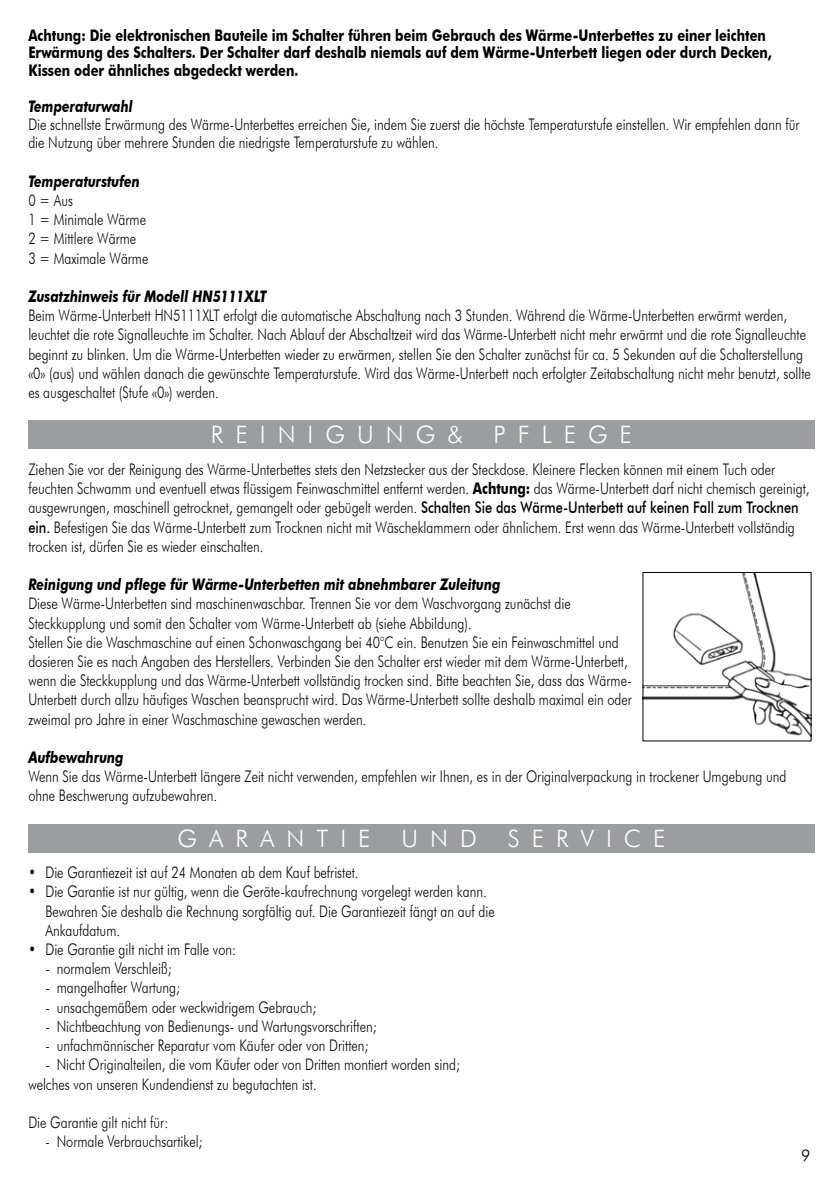
<style>
.page{position:relative;width:840px;height:1191px;background:#fff}
.page>*{position:absolute;margin:0;border:0;box-sizing:border-box;transform-origin:0 0}
.t1{font:300 24px "Futura BT";letter-spacing:.5em;color:#fff}
.t2{font:300 16px/19.2px "Futura BT";color:#000;scale:.8 1}
.t3{font:700 16px/17.6px "Futura BT";color:#000;scale:.8 1}
.t4{font:italic 700 16px "Futura BT";color:#000;scale:.8 1}
.t5{font:300 16px "Futura BT";color:#000}
.s1{font-weight:700}
.s2{font-weight:500}
</style>
<div class="page">
<div style="left:28px;top:420px;width:786px;height:28px;background:#9c9d9f"></div>
<div style="left:28px;top:824px;width:786px;height:28px;background:#9c9d9f"></div>
<img style="left:644px;top:574px;width:165px;height:162px">
<p class="t3" style="left:28px;top:26px;width:930px">Achtung: Die elektronischen Bauteile im Schalter führen beim Gebrauch des Wärme-Unterbettes zu einer leichten<br>Erwärmung des Schalters. Der Schalter darf deshalb niemals auf dem Wärme-Unterbett liegen oder durch Decken,<br>Kissen oder ähnliches abgedeckt werden.</p>
<p class="t4" style="left:28px;top:96px;width:132px">Temperaturwahl</p>
<p class="t2" style="left:28px;top:115px;width:964px;line-height:18.2px">Die schnellste Erwärmung des Wärme-Unterbettes erreichen Sie, indem Sie zuerst die höchste Temperaturstufe einstellen. Wir empfehlen dann für die Nutzung über mehrere Stunden die niedrigste Temperaturstufe zu wählen.</p>
<p class="t4" style="left:28px;top:171px;width:141px">Temperaturstufen</p>
<p class="t2" style="left:28px;top:190px;width:151px">0 = Aus<br>1 = Minimale Wärme<br>2 = Mittlere Wärme<br>3 = Maximale Wärme</p>
<p class="t4" style="left:28px;top:286px;width:299px">Zusatzhinweis für Modell HN5111XLT</p>
<p class="t2" style="left:28px;top:306px;width:979px">Beim Wärme-Unterbett HN5111XLT erfolgt die automatische Abschaltung nach 3 Stunden. Während die Wärme-Unterbetten erwärmt werden, leuchtet die rote Signalleuchte im Schalter. Nach Ablauf der Abschaltzeit wird das Wärme-Unterbett nicht mehr erwärmt und die rote Signalleuchte beginnt zu blinken. Um die Wärme-Unterbetten wieder zu erwärmen, stellen Sie den Schalter zunächst für ca. 5 Sekunden auf die Schalterstellung «0» (aus) und wählen danach die gewünschte Temperaturstufe. Wird das Wärme-Unterbett nach erfolgter Zeitabschaltung nicht mehr benutzt, sollte es ausgeschaltet (Stufe «0») werden.</p>
<h1 class="t1" style="left:211px;top:419px;width:253px">REINIGUNG&amp;</h1>
<h1 class="t1" style="left:493px;top:419px;width:140px">PFLEGE</h1>
<p class="t2" style="left:28px;top:459px;width:977px">Ziehen Sie vor der Reinigung des Wärme-Unterbettes stets den Netzstecker aus der Steckdose. Kleinere Flecken können mit einem Tuch oder feuchten Schwamm und eventuell etwas flüssigem Feinwaschmittel entfernt werden. <span class="s1">Achtung:</span> das Wärme-Unterbett darf nicht chemisch gereinigt, ausgewrungen, maschinell getrocknet, gemangelt oder gebügelt werden. <span class="s2">Schalten Sie das Wärme-Unterbett auf keinen Fall zum Trocknen ein.</span> Befestigen Sie das Wärme-Unterbett zum Trocknen nicht mit Wäscheklammern oder ähnlichem. Erst wenn das Wärme-Unterbett vollständig trocken ist, dürfen Sie es wieder einschalten.</p>
<p class="t4" style="left:28px;top:574px;width:591px">Reinigung und pflege für Wärme-Unterbetten mit abnehmbarer Zuleitung</p>
<p class="t2" style="left:28px;top:594px;width:755px">Diese Wärme-Unterbetten sind maschinenwaschbar. Trennen Sie vor dem Waschvorgang zunächst die Steckkupplung und somit den Schalter vom Wärme-Unterbett ab (siehe Abbildung).<br>Stellen Sie die Waschmaschine auf einen Schonwaschgang bei 40°C ein. Benutzen Sie ein Feinwaschmittel und dosieren Sie es nach Angaben des Herstellers. Verbinden Sie den Schalter erst wieder mit dem Wärme-Unterbett, wenn die Steckkupplung und das Wärme-Unterbett vollständig trocken sind. Bitte beachten Sie, dass das Wärme-Unterbett durch allzu häufiges Waschen beansprucht wird. Das Wärme-Unterbett sollte deshalb maximal ein oder zweimal pro Jahre in einer Waschmaschine gewaschen werden.</p>
<p class="t4" style="left:28px;top:747px;width:121px">Aufbewahrung</p>
<p class="t2" style="left:28px;top:766px;width:948px">Wenn Sie das Wärme-Unterbett längere Zeit nicht verwenden, empfehlen wir Ihnen, es in der Originalverpackung in trockener Umgebung und ohne Beschwerung aufzubewahren.</p>
<h1 class="t1" style="left:177px;top:823px;width:194px">GARANTIE</h1>
<h1 class="t1" style="left:401px;top:823px;width:77px">UND</h1>
<h1 class="t1" style="left:507px;top:823px;width:159px">SERVICE</h1>
<p class="t2" style="left:28px;top:862px;width:414px">• Die Garantiezeit ist auf 24 Monaten ab dem Kauf befristet.</p>
<p class="t2" style="left:45px;top:882px;width:563px;text-indent:-17px">• Die Garantie ist nur gültig, wenn die Geräte-kaufrechnung vorgelegt werden kann.<br>Bewahren Sie deshalb die Rechnung sorgfältig auf. Die Garantiezeit fängt an auf die<br>Ankaufdatum.</p>
<p class="t2" style="left:28px;top:939px;width:261px">• Die Garantie gilt nicht im Falle von:</p>
<p class="t2" style="left:45px;top:958px;width:159px">- normalem Verschleiß;</p>
<p class="t2" style="left:45px;top:978px;width:170px">- mangelhafter Wartung;</p>
<p class="t2" style="left:45px;top:997px;width:340px">- unsachgemäßem oder weckwidrigem Gebrauch;</p>
<p class="t2" style="left:45px;top:1016px;width:415px">- Nichtbeachtung von Bedienungs- und Wartungsvorschriften;</p>
<p class="t2" style="left:45px;top:1035px;width:405px">- unfachmännischer Reparatur vom Käufer oder von Dritten;</p>
<p class="t2" style="left:28px;top:1054px;width:540px;text-indent:17px">- Nicht Originalteilen, die vom Käufer oder von Dritten montiert worden sind; welches von unseren Kundendienst zu begutachten ist.</p>
<p class="t2" style="left:28px;top:1112px;width:176px">Die Garantie gilt nicht für:</p>
<p class="t2" style="left:45px;top:1131px;width:198px">- Normale Verbrauchsartikel;</p>
<p class="t5" style="left:800px;top:1145px;width:11px">9</p>
</div>
